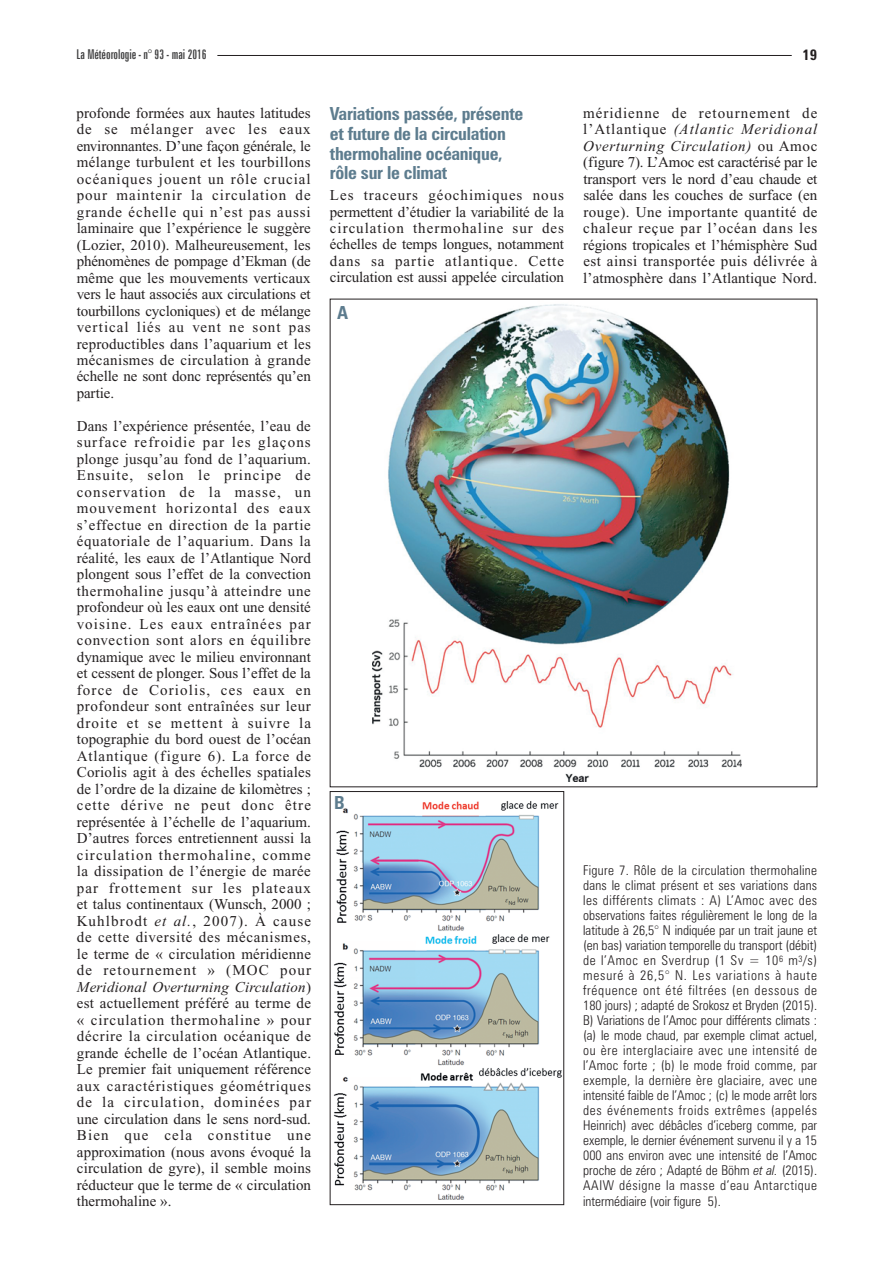
<style>
.page{position:relative;width:893px;height:1262px;background:#fff}
.page>*{position:absolute;margin:0;border:0;box-sizing:border-box;transform-origin:0 0}
.t1{font:700 condensed 18px/19.6px "Zurich BT";letter-spacing:-.015em;color:#5d7c8e}
.t2{font:15px/16.5px "Times New Roman";color:#231f20;text-align:justify}
.t3{font:700 condensed 15px "Zurich BT";color:#231f20}
.t4{font:300 condensed 13.5px/15px "Zurich BT";letter-spacing:.025em;color:#231f20;text-align:justify}
.t5{font:extra-condensed 13.5px "Zurich BT";letter-spacing:-.005em;color:#3e3e3f}
.s1{font-style:italic}
</style>
<div class="page">
<hr style="left:217px;top:55px;width:574px;height:1px;background:#231f20">
<img style="left:373px;top:304px;width:367px;height:477px">
<img style="left:333px;top:801px;width:228px;height:399px">
<div style="left:330px;top:791px;width:233px;height:414px;border:1px solid #231f20"></div>
<p class="t5" style="left:77px;top:46px;width:131px">La Météorologie - n° 93 - mai 2016</p>
<p class="t3" style="left:802px;top:45px;width:16px">19</p>
<p class="t2" style="left:77px;top:104px;width:235px">profonde formées aux hautes latitudes de se mélanger avec les eaux environnantes. D’une façon générale, le mélange turbulent et les tourbillons océaniques jouent un rôle crucial pour maintenir la circulation de grande échelle qui n’est pas aussi laminaire que l’expérience le suggère (Lozier, 2010). Malheureusement, les phénomènes de pompage d’Ekman (de même que les mouvements verticaux vers le haut associés aux circulations et tourbillons cycloniques) et de mélange vertical liés au vent ne sont pas reproductibles dans l’aquarium et les mécanismes de circulation à grande échelle ne sont donc représentés qu’en partie.</p>
<p class="t2" style="left:77px;top:418px;width:236px">Dans l’expérience présentée, l’eau de surface refroidie par les glaçons plonge jusqu’au fond de l’aquarium.<br>Ensuite, selon le principe de conservation de la masse, un mouvement horizontal des eaux s’effectue en direction de la partie équatoriale de l’aquarium. Dans la réalité, les eaux de l’Atlantique Nord plongent sous l’effet de la convection thermohaline jusqu’à atteindre une profondeur où les eaux ont une densité voisine. Les eaux entraînées par convection sont alors en équilibre dynamique avec le milieu environnant et cessent de plonger. Sous l’effet de la force de Coriolis, ces eaux en profondeur sont entraînées sur leur droite et se mettent à suivre la topographie du bord ouest de l’océan Atlantique (figure 6). La force de Coriolis agit à des échelles spatiales de l’ordre de la dizaine de kilomètres ; cette dérive ne peut donc être représentée à l’échelle de l’aquarium.<br>D’autres forces entretiennent aussi la circulation thermohaline, comme la dissipation de l’énergie de marée par frottement sur les plateaux et talus continentaux (Wunsch, 2000 ; Kuhlbrodt <span class="s1">et al.</span>, 2007). À cause de cette diversité des mécanismes, le terme de « circulation méridienne de retournement » (MOC pour <span class="s1">Meridional Overturning Circulation</span>) est actuellement préféré au terme de « circulation thermohaline » pour décrire la circulation océanique de grande échelle de l’océan Atlantique.<br>Le premier fait uniquement référence aux caractéristiques géométriques de la circulation, dominées par une circulation dans le sens nord-sud.<br>Bien que cela constitue une approximation (nous avons évoqué la circulation de gyre), il semble moins réducteur que le terme de « circulation thermohaline ».</p>
<p class="t1" style="left:330px;top:104px;width:195px">Variations passée, présente et future de la circulation thermohaline océanique, rôle sur le climat</p>
<p class="t2" style="left:330px;top:187px;width:235px">Les traceurs géochimiques nous permettent d’étudier la variabilité de la circulation thermohaline sur des échelles de temps longues, notamment dans sa partie atlantique. Cette circulation est aussi appelée circulation</p>
<p class="t1" style="left:337px;top:302px;width:13px">A</p>
<p class="t1" style="left:334px;top:792px;width:12px">B</p>
<p class="t2" style="left:583px;top:104px;width:235px">méridienne de retournement de l’Atlantique <span class="s1">(Atlantic Meridional Overturning Circulation)</span> ou Amoc (figure 7). L’Amoc est caractérisé par le transport vers le nord d’eau chaude et salée dans les couches de surface (en rouge). Une importante quantité de chaleur reçue par l’océan dans les régions tropicales et l’hémisphère Sud est ainsi transportée puis délivrée à l’atmosphère dans l’Atlantique Nord.</p>
<p class="t4" style="left:582px;top:862px;width:235px">Figure 7. Rôle de la circulation thermohaline dans le climat présent et ses variations dans les différents climats : A) L’Amoc avec des observations faites régulièrement le long de la latitude à 26,5° N indiquée par un trait jaune et (en bas) variation temporelle du transport (débit) de l’Amoc en Sverdrup (1 Sv = 10<sup>6</sup> m<sup>3</sup>/s) mesuré à 26,5° N. Les variations à haute fréquence ont été filtrées (en dessous de 180 jours) ; adapté de Srokosz et Bryden (2015).<br>B) Variations de l’Amoc pour différents climats : (a) le mode chaud, par exemple climat actuel, ou ère interglaciaire avec une intensité de l’Amoc forte ; (b) le mode froid comme, par exemple, la dernière ère glaciaire, avec une intensité faible de l’Amoc ; (c) le mode arrêt lors des événements froids extrêmes (appelés Heinrich) avec débâcles d’iceberg comme, par exemple, le dernier événement survenu il y a 15<br>000 ans environ avec une intensité de l’Amoc proche de zéro ; Adapté de Böhm <span class="s1">et al.</span> (2015).<br>AAIW désigne la masse d’eau Antarctique intermédiaire (voir figure 5).</p>
</div>
